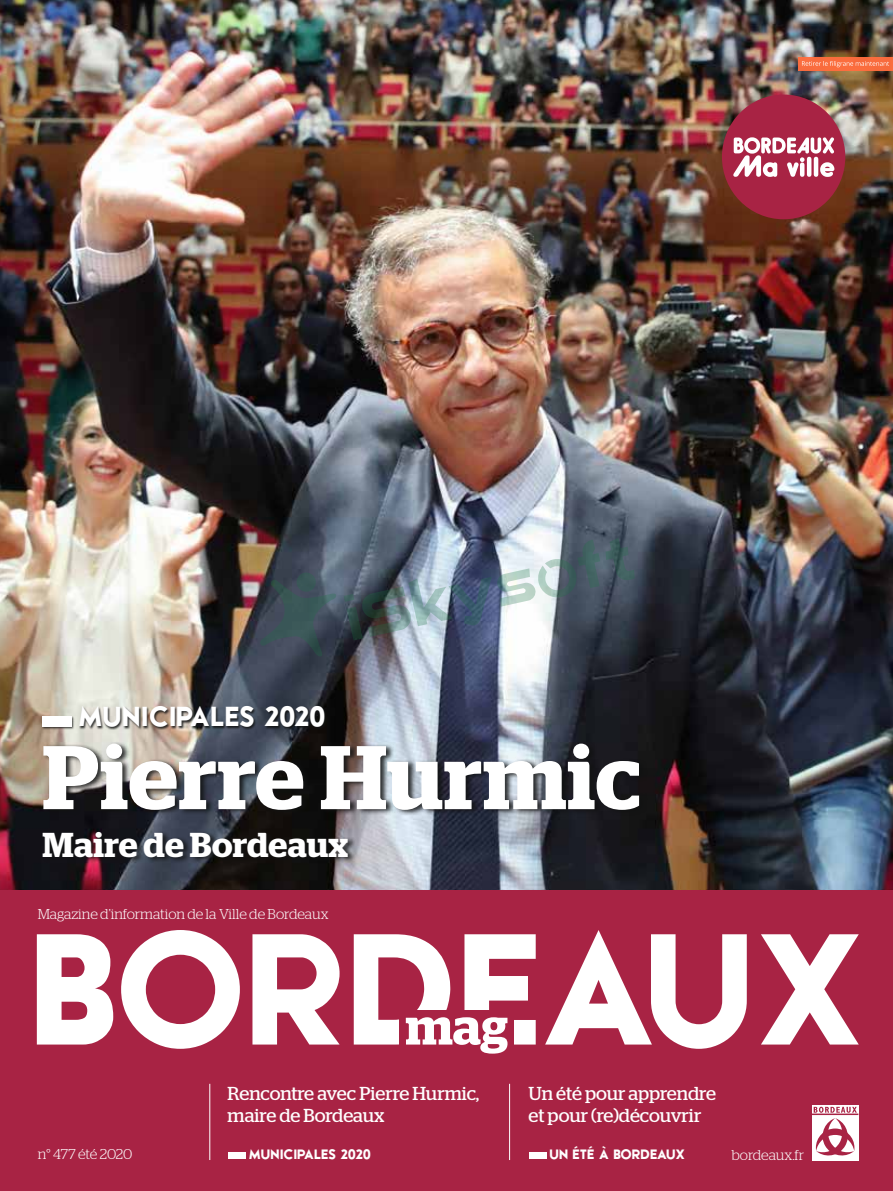
<style>
.page{position:relative;width:893px;height:1191px;background:#fff}
.page>*{position:absolute;margin:0;border:0;box-sizing:border-box;transform-origin:0 0}
.t1{font:900 157.5px "Zeronero";letter-spacing:-.01em;color:#fff}
.t2{font:600 90px "Stag";letter-spacing:.01em;color:#fff}
.t3{font:600 51px "Stag";color:#fff}
.t4{font:600 34.5px "Stag";letter-spacing:.005em;color:#fff}
.t5{font:900 27.3px "Zeronero";color:#fff}
.t6{font:18.75px/22.5px "Stag";letter-spacing:-.005em;color:#fff}
.t7{font:300 14.25px "Stag";letter-spacing:-.005em;color:#fff}
.t8{font:900 13.5px "Zeronero";color:#fff}
</style>
<div class="page">
<img style="left:0;top:0;width:893px;height:891px">
<div style="left:0;top:891px;width:893px;height:300px;background:#a82344"></div>
<div style="left:812px;top:1114px;width:46px;height:46px;background:#fff"></div>
<svg style="left:812px;top:1105px;width:46px;height:8px"></svg>
<svg style="left:816px;top:1118px;width:38px;height:38px"></svg>
<svg style="left:814px;top:1106px;width:43px;height:6px"></svg>
<hr style="left:812px;top:1113px;width:46px;height:2px;background:#a82344">
<hr style="left:509px;top:1083px;width:1px;height:77px;background:#fff">
<div style="left:528px;top:1152px;width:18px;height:7px;background:#fff"></div>
<hr style="left:209px;top:1083px;width:1px;height:77px;background:#fff">
<div style="left:228px;top:1152px;width:18px;height:7px;background:#fff"></div>
<div style="left:722px;top:95px;width:123px;height:124px;background:#a82344;border-radius:50%"></div>
<svg style="left:733px;top:137px;width:101px;height:40px"></svg>
<div style="left:43px;top:741px;width:604px;height:123px;background:#111212;opacity:.85"></div>
<div style="left:42px;top:706px;width:286px;height:24px;background:#111212;opacity:.85"></div>
<div style="left:43px;top:716px;width:29px;height:10px;background:#fff"></div>
<img style="left:260px;top:537px;width:375px;height:120px">
<img style="left:798px;top:57px;width:95px;height:13px">
<img style="left:802px;top:61px;width:34px;height:5px">
<h3 class="t5" style="left:78px;top:700px;width:249px">MUNICIPALES 2020</h3>
<h2 class="t2" style="left:43px;top:724px;width:600px">Pierre Hurmic</h2>
<h3 class="t4" style="left:43px;top:825px;width:307px">Maire de Bordeaux</h3>
<p class="t7" style="left:38px;top:906px;width:292px">Magazine d’information de la Ville de Bordeaux</p>
<h1 class="t1" style="left:30px;top:892px;width:838px">BORDEAUX</h1>
<h3 class="t3" style="left:406px;top:996px;width:104px">mag</h3>
<p class="t7" style="left:38px;top:1145px;width:96px">n° 477 été 2020</p>
<p class="t6" style="left:228px;top:1081px;width:253px">Rencontre avec Pierre Hurmic, maire de Bordeaux</p>
<p class="t8" style="left:249px;top:1146px;width:124px">MUNICIPALES 2020</p>
<p class="t6" style="left:528px;top:1081px;width:189px">Un été pour apprendre et pour (re)découvrir</p>
<p class="t8" style="left:550px;top:1146px;width:137px">UN ÉTÉ À BORDEAUX</p>
<p class="t7" style="left:732px;top:1146px;width:74px">bordeaux.fr</p>
</div>
